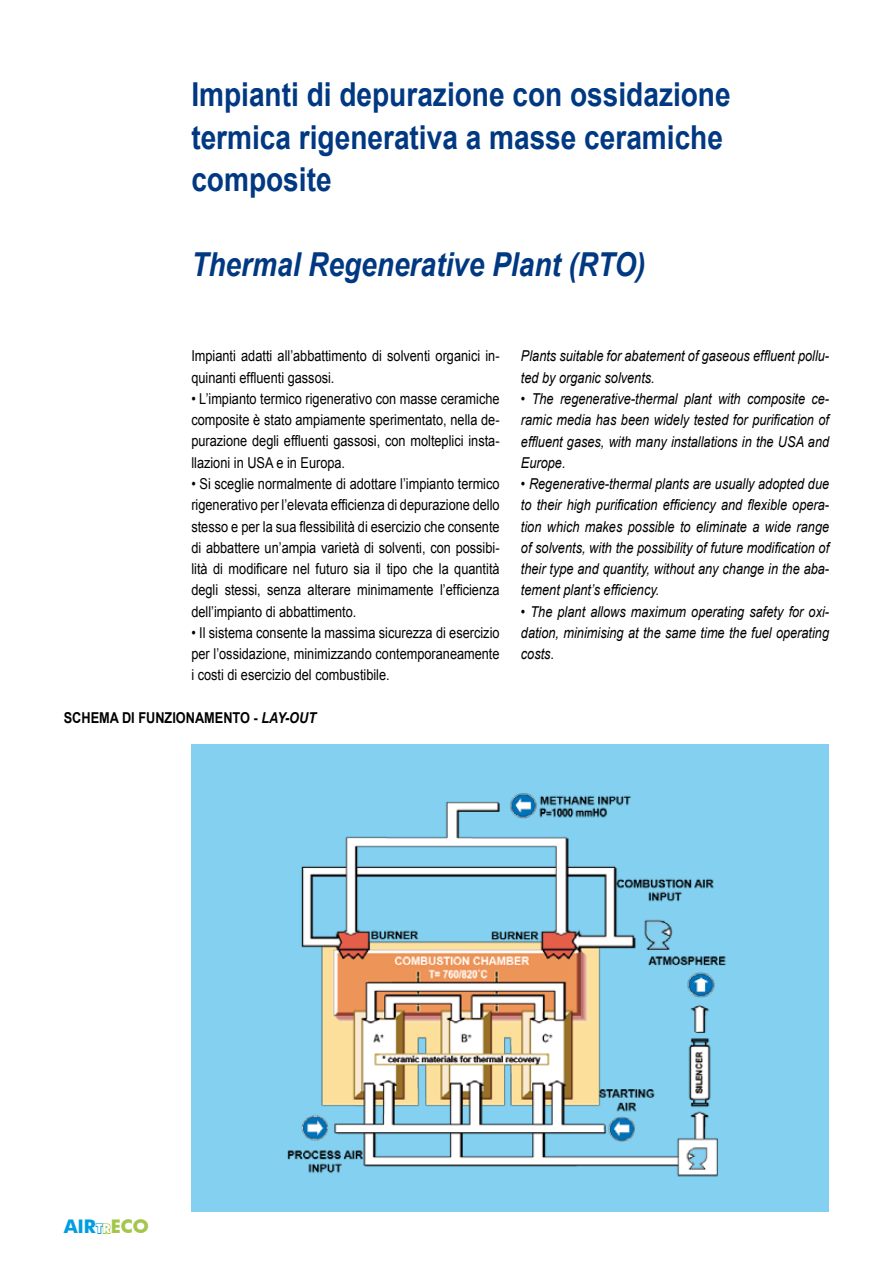
<style>
.page{position:relative;width:893px;height:1263px;background:#fff}
.page>*{position:absolute;margin:0;border:0;box-sizing:border-box;transform-origin:0 0}
.t1{font:700 33px/42.5px "Arial";color:#003882;scale:.85 1}
.t2{font:italic 700 33px "Arial";color:#003882;scale:.85 1}
.t3{font:700 18px "Futura";letter-spacing:.005em;color:#009ee0}
.t4{font:15px/21.3px "Arial";color:#000;text-align:justify;scale:.85 1}
.t5{font:italic 15px/21.3px "Arial";color:#000;text-align:justify;scale:.85 1}
.t6{font:700 15px "Arial";color:#000;scale:.85 1}
.s1{font-style:italic}
.s2{font-size:12px;color:#fff}
.s3{color:#a3c64b}
</style>
<div class="page">
<svg style="left:95px;top:1223px;width:16px;height:11px"></svg>
<div style="left:191px;top:744px;width:638px;height:468px;background:#83d0f0"></div>
<img style="left:287px;top:793px;width:439px;height:384px">
<h1 class="t1" style="left:191px;top:74px;width:636px">Impianti di depurazione con ossidazione termica rigenerativa a masse ceramiche composite</h1>
<h1 class="t2" style="left:191px;top:243px;width:536px">Thermal Regenerative Plant (RTO)</h1>
<p class="t4" style="left:191px;top:346px;width:364px">Impianti adatti all’abbattimento di solventi organici in&shy;quinanti effluenti gassosi.</p>
<p class="t4" style="left:191px;top:388px;width:364px">• L’impianto termico rigenerativo con masse ceramiche composite è stato ampiamente sperimentato, nella de&shy;purazione degli effluenti gassosi, con molteplici insta&shy;llazioni in USA e in Europa.</p>
<p class="t4" style="left:191px;top:473px;width:364px">• Si sceglie normalmente di adottare l’impianto termico rigenerativo per l’elevata efficienza di depurazione dello stesso e per la sua flessibilità di esercizio che consente di abbattere un’ampia varietà di solventi, con possibi&shy;lità di modificare nel futuro sia il tipo che la quantità degli stessi, senza alterare minimamente l’efficienza dell’impianto di abbattimento.</p>
<p class="t4" style="left:191px;top:622px;width:364px">• Il sistema consente la massima sicurezza di esercizio per l’ossidazione, minimizzando contemporaneamente i costi di esercizio del combustibile.</p>
<p class="t6" style="left:64px;top:708px;width:298px">SCHEMA DI FUNZIONAMENTO - <span class="s1">LAY-OUT</span></p>
<p class="t5" style="left:521px;top:346px;width:364px">Plants suitable for abatement of gaseous effluent pollu&shy;ted by organic solvents.</p>
<p class="t5" style="left:521px;top:388px;width:364px">• The regenerative-thermal plant with composite ce&shy;ramic media has been widely tested for purification of effluent gases, with many installations in the USA and Europe.</p>
<p class="t5" style="left:521px;top:473px;width:364px">• Regenerative-thermal plants are usually adopted due to their high purification efficiency and flexible opera&shy;tion which makes possible to eliminate a wide range of solvents, with the possibility of future modification of their type and quantity, without any change in the aba&shy;tement plant’s efficiency.</p>
<p class="t5" style="left:521px;top:601px;width:364px">• The plant allows maximum operating safety for oxi&shy;dation, minimising at the same time the fuel operating costs.</p>
<p class="t3" style="left:64px;top:1214px;width:86px">AIR<span class="s2">TR</span><span class="s3">ECO</span></p>
</div>
